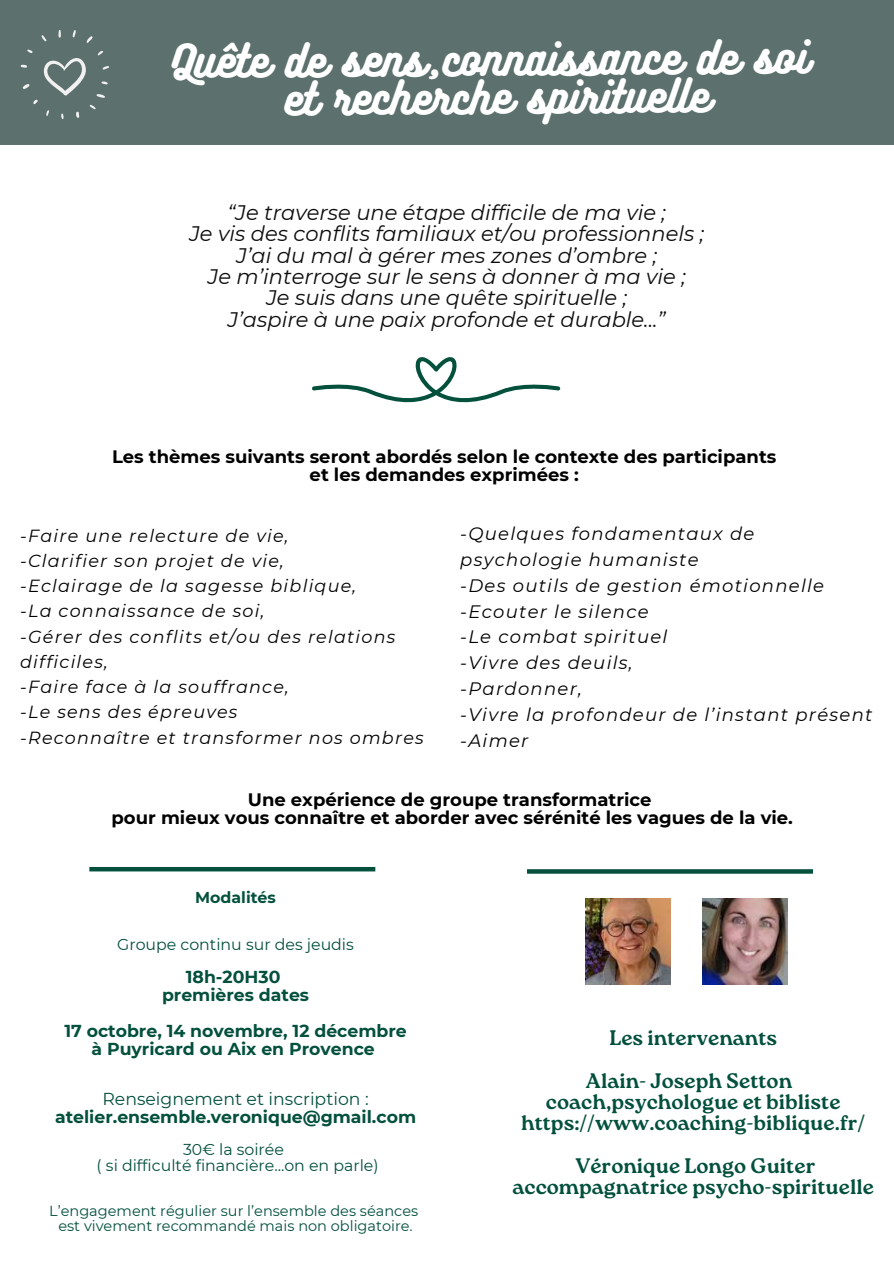
<style>
.page{position:relative;width:894px;height:1264px;background:#fff}
.page>*{position:absolute;margin:0;border:0;box-sizing:border-box;transform-origin:0 0}
.t1{font:41.25px/38.1px "Bukhari Script";color:#fff;text-align:center}
.t2{font:italic 21px/21.3px "Montserrat";color:#000;text-align:center}
.t3{font:700 21px/21.3px "Roca One";color:#03503d;text-align:center}
.t4{font:700 18px/18px "Montserrat";color:#000;text-align:center}
.t5{font:italic 18px/25.8px "Montserrat";letter-spacing:.07em;color:#000}
.t6{font:italic 17.55px/25.2px "Montserrat";letter-spacing:.07em;color:#000}
.t7{font:700 17.25px/18px "Montserrat";color:#03503d;text-align:center}
.t8{font:15.75px "Montserrat";color:#03503d}
.t9{font:700 15.75px "Montserrat";color:#03503d}
.t10{font:14.55px "Montserrat";color:#03503d}
.s1{font-weight:400}
</style>
<div class="page">
<div style="left:0;top:0;width:893px;height:144px;background:#5c706d"></div>
<svg style="left:58px;top:30px;width:3px;height:8px"></svg>
<svg style="left:42px;top:35px;width:5px;height:7px"></svg>
<svg style="left:87px;top:36px;width:6px;height:7px"></svg>
<svg style="left:73px;top:30px;width:3px;height:8px"></svg>
<svg style="left:20px;top:50px;width:89px;height:69px"></svg>
<img style="left:702px;top:898px;width:85px;height:86px">
<img style="left:585px;top:898px;width:85px;height:86px">
<svg style="left:312px;top:357px;width:248px;height:46px"></svg>
<svg style="left:527px;top:869px;width:285px;height:4px"></svg>
<hr style="left:89px;top:867px;width:286px;height:4px;background:#03503d">
<p class="t1" style="left:169px;top:38px;width:640px">Quête de sens,connaissance de soi et recherche spirituelle</p>
<p class="t2" style="left:189px;top:202px;width:516px">“Je traverse une étape difficile de ma vie ;<br>Je vis des conflits familiaux et/ou professionnels ; J’ai du mal à gérer mes zones d’ombre ;<br>Je m’interroge sur le sens à donner à ma vie ;<br>Je suis dans une quête spirituelle ;<br>J’aspire à une paix profonde et durable...”</p>
<p class="t4" style="left:112px;top:447px;width:665px">Les thèmes suivants seront abordés selon le contexte des participants et les demandes exprimées :</p>
<h4 class="t6" style="left:20px;top:523px;width:405px">-Faire une relecture de vie,<br>-Clarifier son projet de vie,<br>-Eclairage de la sagesse biblique,<br>-La connaissance de soi,<br>-Gérer des conflits et/ou des relations difficiles,<br>-Faire face à la souffrance,<br>-Le sens des épreuves<br>-Reconnaître et transformer nos ombres</h4>
<p class="t5" style="left:460px;top:520px;width:413px">-Quelques fondamentaux de psychologie humaniste<br>-Des outils de gestion émotionnelle -Ecouter le silence<br>-Le combat spirituel<br>-Vivre des deuils,<br>-Pardonner,<br>-Vivre la profondeur de l’instant présent -Aimer</p>
<p class="t4" style="left:111px;top:790px;width:682px">Une expérience de groupe transformatrice<br>pour mieux vous connaître et aborder avec sérénité les vagues de la vie.</p>
<h3 class="t9" style="left:195px;top:887px;width:82px">Modalités</h3>
<p class="t8" style="left:117px;top:935px;width:238px">Groupe continu sur des jeudis</p>
<h4 class="t7" style="left:162px;top:967px;width:148px">18h-20H30 premières dates</h4>
<h5 class="t7" style="left:64px;top:1021px;width:344px">17 octobre, 14 novembre, 12 décembre à Puyricard ou Aix en Provence</h5>
<h5 class="t7" style="left:55px;top:1089px;width:362px"><span class="s1">Renseignement et inscription : </span>atelier.ensemble.veronique@gmail.com</h5>
<h4 class="t8" style="left:183px;top:1139px;width:102px">30€ la soirée</h4>
<p class="t8" style="left:97px;top:1155px;width:283px">( si difficulté financière...on en parle)</p>
<h6 class="t10" style="left:49px;top:1201px;width:370px">L’engagement régulier sur l’ensemble des séances</h6>
<p class="t10" style="left:58px;top:1216px;width:355px">est vivement recommandé mais non obligatoire.</p>
<h4 class="t3" style="left:609px;top:1026px;width:169px">Les intervenants</h4>
<h5 class="t3" style="left:521px;top:1069px;width:345px">Alain- Joseph Setton coach,psychologue et bibliste https://www.coaching-biblique.fr/</h5>
<p class="t3" style="left:512px;top:1155px;width:363px">Véronique Longo Guiter accompagnatrice psycho-spirituelle</p>
</div>
